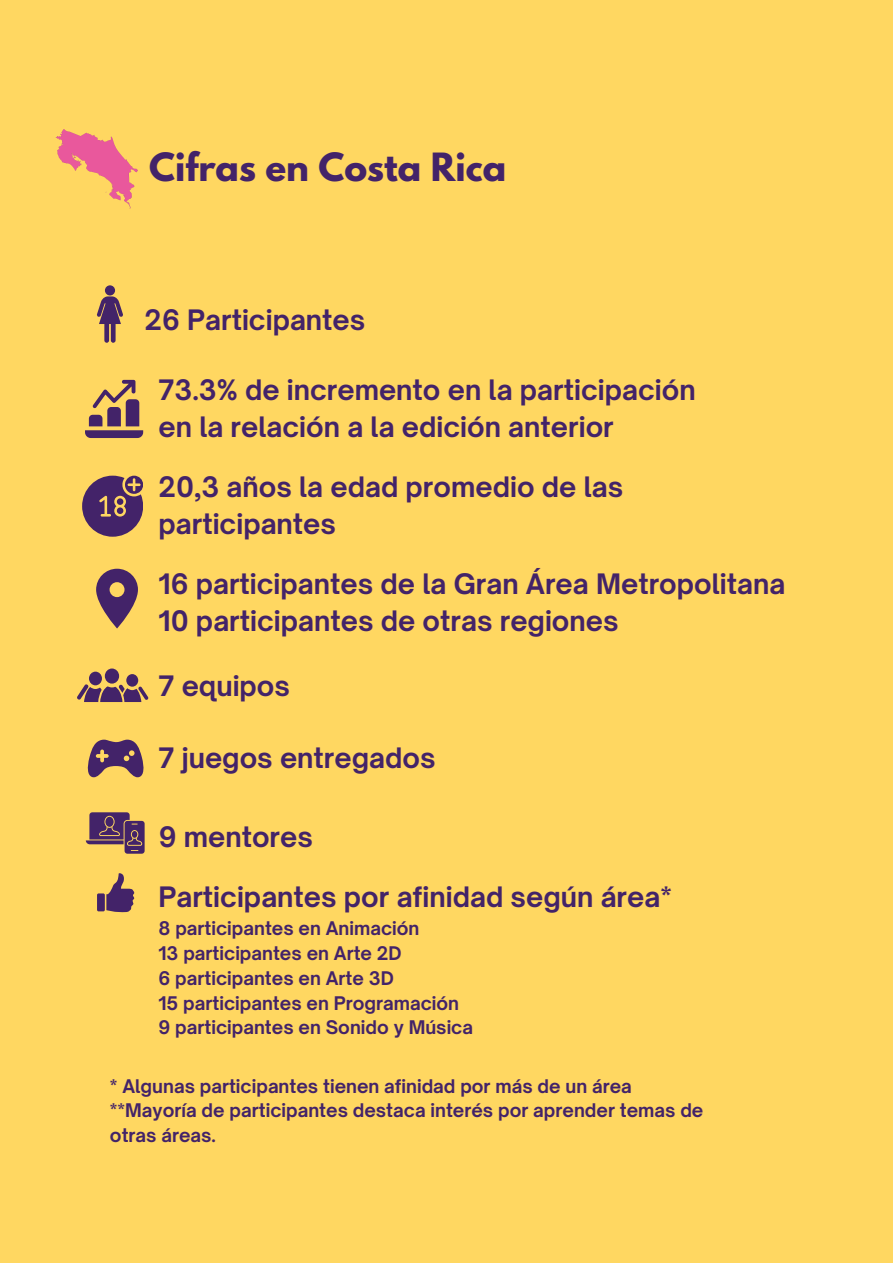
<style>
.page{position:relative;width:893px;height:1264px;background:#fff}
.page>*{position:absolute;margin:0;border:0;box-sizing:border-box;transform-origin:0 0}
.t1{font:700 34.5px "League Spartan";color:#432369}
.t2{font:700 27px/37px "Open Sauce One";color:#432369}
.t3{font:700 18px/24.8px "Open Sauce One";color:#432369}
</style>
<div class="page">
<div style="left:0;top:0;width:892px;height:1262px;background:#ffd761"></div>
<svg style="left:85px;top:380px;width:58px;height:58px"></svg>
<svg style="left:82px;top:475px;width:61px;height:61px"></svg>
<svg style="left:87px;top:739px;width:57px;height:38px"></svg>
<svg style="left:86px;top:812px;width:58px;height:41px"></svg>
<div style="left:105px;top:816px;width:9px;height:10px;background:#432369;border-radius:50%"></div>
<svg style="left:106px;top:873px;width:28px;height:39px"></svg>
<div style="left:97px;top:893px;width:8px;height:18px;background:#432369;border-radius:2px"></div>
<div style="left:105px;top:285px;width:10px;height:10px;background:#432369;border-radius:50%"></div>
<svg style="left:97px;top:296px;width:26px;height:47px"></svg>
<svg style="left:96px;top:568px;width:42px;height:60px"></svg>
<div style="left:105px;top:668px;width:14px;height:15px;background:#432369;border-radius:50%"></div>
<div style="left:126px;top:674px;width:12px;height:12px;background:#432369;border-radius:50%"></div>
<div style="left:89px;top:671px;width:13px;height:14px;background:#432369;border-radius:50%"></div>
<svg style="left:77px;top:683px;width:72px;height:19px"></svg>
<svg style="left:56px;top:129px;width:82px;height:80px"></svg>
<p class="t1" style="left:149px;top:150px;width:359px">Cifras en Costa Rica</p>
<p class="t2" style="left:145px;top:301px;width:222px">26 Participantes</p>
<p class="t2" style="left:158px;top:371px;width:538px">73.3% de incremento en la participación en la relación a la edición anterior</p>
<p class="t2" style="left:158px;top:468px;width:466px">20,3 años la edad promedio de las participantes</p>
<p class="t2" style="left:158px;top:565px;width:628px">16 participantes de la Gran Área Metropolitana</p>
<p class="t2" style="left:158px;top:602px;width:461px">10 participantes de otras regiones</p>
<p class="t2" style="left:158px;top:667px;width:133px">7 equipos</p>
<p class="t2" style="left:158px;top:739px;width:278px">7 juegos entregados</p>
<p class="t2" style="left:159px;top:818px;width:156px">9 mentores</p>
<p class="t2" style="left:158px;top:878px;width:515px">Participantes por afinidad según área*</p>
<p class="t3" style="left:158px;top:916px;width:262px">8 participantes en Animación</p>
<p class="t3" style="left:158px;top:940px;width:245px">13 participantes en Arte 2D</p>
<p class="t3" style="left:158px;top:965px;width:237px">6 participantes en Arte 3D</p>
<p class="t3" style="left:158px;top:990px;width:302px">15 participantes en Programación</p>
<p class="t3" style="left:158px;top:1015px;width:316px">9 participantes en Sonido y Música</p>
<p class="t3" style="left:110px;top:1073px;width:523px">* Algunas participantes tienen afinidad por más de un área</p>
<p class="t3" style="left:110px;top:1098px;width:595px">**Mayoría de participantes destaca interés por aprender temas de otras áreas.</p>
</div>
